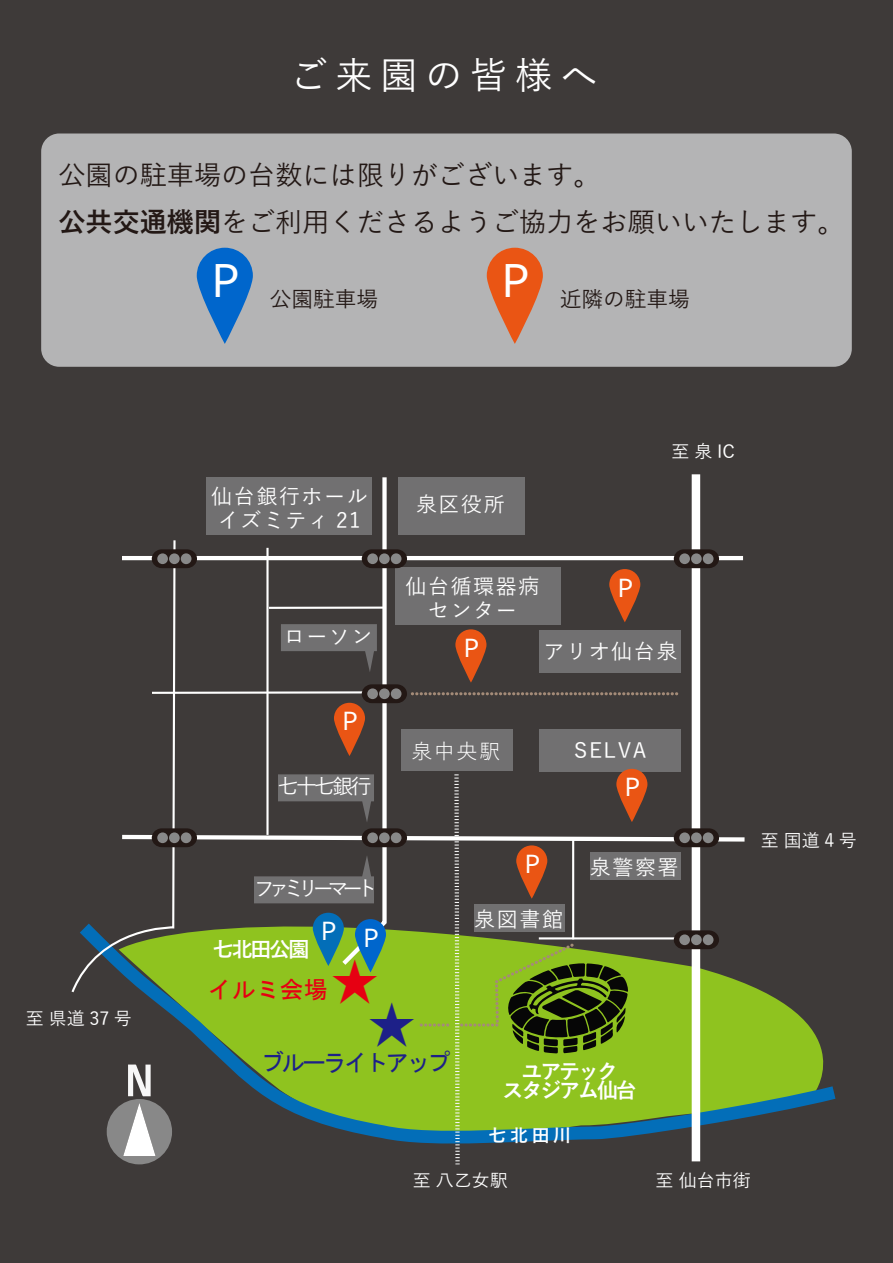
<style>
.page{position:relative;width:893px;height:1263px;background:#3e3a39}
.page>*{position:absolute;margin:0;border:0;box-sizing:border-box;transform-origin:0 0}
.t1{font:48px "IP Aex Mincho";color:#e60012}
.t2{font:48px "IP Aex Mincho";color:#1d2088}
.t3{font:500 37.5px "Yu Gothic";letter-spacing:.2em;color:#fff}
.t4{font:500 27.15px/47.4px "Yu Gothic";color:#231815}
.t5{font:24.9px "Meiryo";color:#fff}
.t6{font:24px "MS Gothic";letter-spacing:-.11em;color:#1d2088}
.t7{font:24px "MS Gothic";color:#e60012}
.t8{font:500 21.75px "Yu Gothic";color:#231815}
.t9{font:500 21px/24px "Yu Gothic";letter-spacing:.075em;color:#fff;text-align:center}
.t10{font:700 21px/18.8px "Yu Gothic";letter-spacing:-.1em;color:#fff;text-align:center}
.t11{font:500 21px "Yu Gothic";letter-spacing:-.3em;color:#fff}
.t12{font:21px "Yu Gothic";color:#fff}
.t13{font:500 18px "Yu Gothic";color:#fff}
.t14{font:700 18px "Yu Gothic";color:#fff}
.s1{font-weight:700}
</style>
<div class="page">
<svg style="left:749px;top:985px;width:87px;height:132px"></svg>
<svg style="left:71px;top:923px;width:36px;height:212px"></svg>
<div style="left:41px;top:133px;width:811px;height:234px;background:#b4b4b5;border-radius:18px"></div>
<svg style="left:197px;top:248px;width:56px;height:96px;fill:#06c"></svg>
<svg style="left:487px;top:248px;width:56px;height:96px;fill:#ea5514"></svg>
<svg style="left:107px;top:474px;width:642px;height:691px"></svg>
<h2 class="t3" style="left:290px;top:40px;width:309px">ご来園の皆様へ</h2>
<p class="t4" style="left:59px;top:148px;width:787px">公園の駐車場の台数には限りがございます。<br><span class="s1">公共交通機関</span>をご利用くださるようご協力をお願いいたします。</p>
<p class="t8" style="left:212px;top:279px;width:168px"><sup>P</sup> 公園駐車場</p>
<p class="t8" style="left:502px;top:279px;width:189px"><sup>P</sup> 近隣の駐車場</p>
<p class="t9" style="left:211px;top:482px;width:158px">仙台銀行ホール</p>
<p class="t9" style="left:416px;top:489px;width:90px">泉区役所</p>
<p class="t9" style="left:218px;top:506px;width:145px">イズミティ 21</p>
<p class="t9" style="left:405px;top:572px;width:135px">仙台循環器病センター</p>
<p class="t13" style="left:671px;top:435px;width:65px">至 泉 IC</p>
<p class="t5" style="left:618px;top:570px;width:16px">P</p>
<p class="t13" style="left:26px;top:1002px;width:108px">至 県道 37 号</p>
<p class="t9" style="left:284px;top:621px;width:90px">ローソン</p>
<p class="t5" style="left:464px;top:630px;width:16px">P</p>
<p class="t9" style="left:543px;top:636px;width:135px">アリオ仙台泉</p>
<p class="t5" style="left:342px;top:704px;width:16px">P</p>
<p class="t9" style="left:278px;top:771px;width:95px">七十七銀行</p>
<p class="t12" style="left:411px;top:732px;width:90px">泉中央駅</p>
<p class="t9" style="left:574px;top:735px;width:74px">SELVA</p>
<p class="t5" style="left:625px;top:770px;width:16px">P</p>
<p class="t11" style="left:254px;top:869px;width:125px">ファミリーマート</p>
<p class="t5" style="left:321px;top:917px;width:58px">P P</p>
<p class="t10" style="left:213px;top:941px;width:98px">七北田公園</p>
<p class="t7" style="left:208px;top:978px;width:121px">イルミ会場</p>
<h1 class="t1" style="left:331px;top:956px;width:48px">★</h1>
<h1 class="t2" style="left:369px;top:999px;width:48px">★</h1>
<p class="t6" style="left:261px;top:1050px;width:191px">ブルーライトアップ</p>
<p class="t5" style="left:525px;top:846px;width:16px">P</p>
<p class="t9" style="left:474px;top:905px;width:90px">泉図書館</p>
<p class="t9" style="left:590px;top:852px;width:90px">泉警察署</p>
<p class="t10" style="left:503px;top:1062px;width:136px">ユアテック<br>スタジアム仙台</p>
<p class="t14" style="left:488px;top:1125px;width:84px">七北田川</p>
<p class="t13" style="left:413px;top:1164px;width:97px">至 八乙女駅</p>
<p class="t13" style="left:655px;top:1164px;width:97px">至 仙台市街</p>
<p class="t13" style="left:761px;top:823px;width:98px">至 国道4号</p>
</div>
